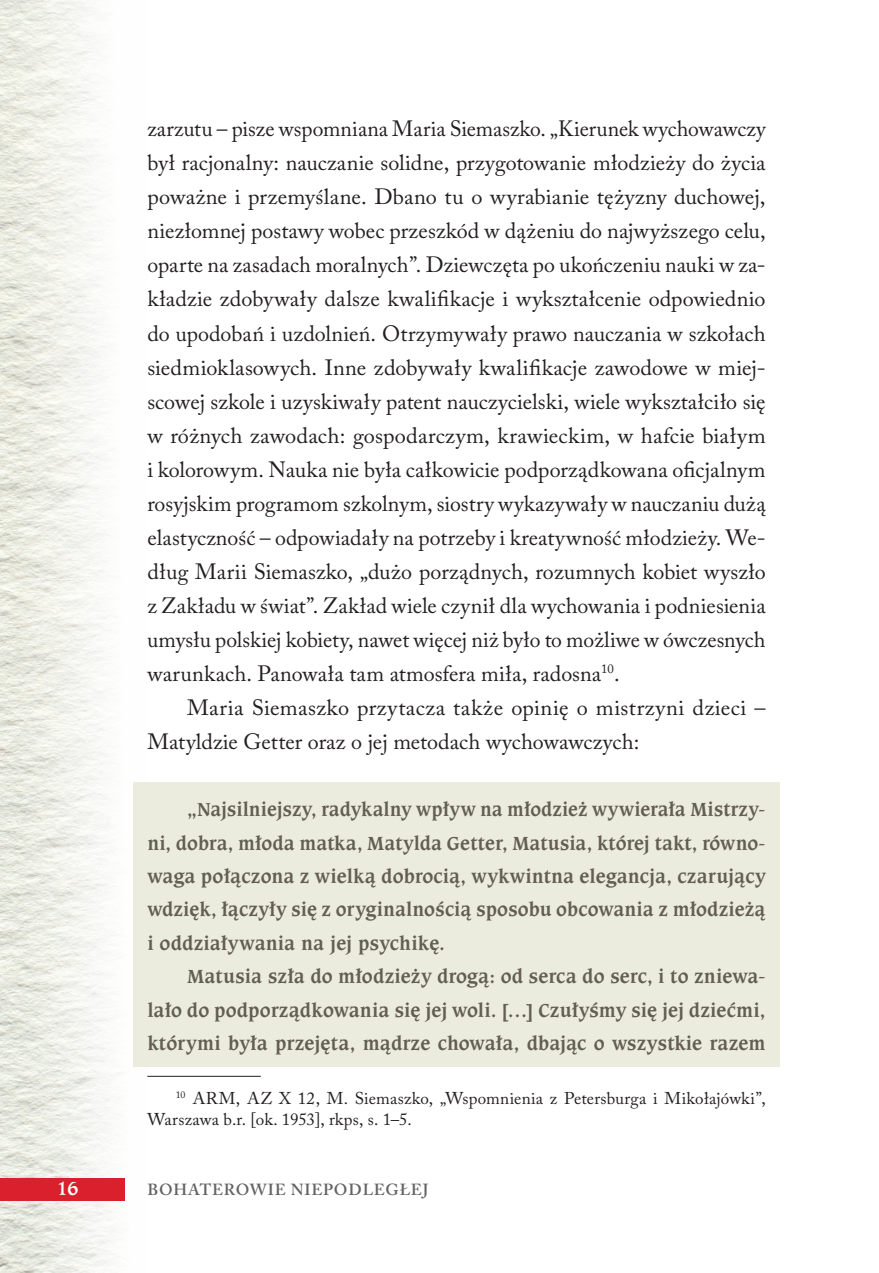
<style>
.page{position:relative;width:879px;height:1273px;background:#fff}
.page>*{position:absolute;margin:0;border:0;box-sizing:border-box;transform-origin:0 0}
.t1{font:22px/34px "Adobe Caslon Pro";letter-spacing:.01em;color:#231f20;text-align:justify}
.t2{font:700 20px/33.4px "Caxton Bk EU";color:#625e51;text-align:justify}
.t3{font:700 20px "Caxton Bk EU";color:#fff}
.t4{font:17px/21.6px "Adobe Caslon Pro";letter-spacing:.015em;color:#231f20}
.t5{font:600 16px "Adobe Caslon Pro";letter-spacing:.055em;color:#636366}
</style>
<div class="page">
<img style="left:0;top:0;width:147px;height:1272px">
<div style="left:0;top:1177px;width:125px;height:23px;background:#da202d"></div>
<div style="left:133px;top:782px;width:646px;height:284px;background:#ebebde"></div>
<hr style="left:147px;top:1075px;width:114px;height:1px;background:#231f20">
<p class="t1" style="left:147px;top:112px;width:619px">zarzutu – pisze wspomniana Maria Siemaszko. „Kierunek wychowawczy był racjonalny: nauczanie solidne, przygotowanie młodzieży do życia poważne i przemyślane. Dbano tu o wyrabianie tężyzny duchowej, niezłomnej postawy wobec przeszkód w dążeniu do najwyższego celu, oparte na zasadach moralnych”. Dziewczęta po ukończeniu nauki w za&shy;kładzie zdobywały dalsze kwalifikacje i wykształcenie odpowiednio do upodobań i uzdolnień. Otrzymywały prawo nauczania w szkołach siedmioklasowych. Inne zdobywały kwalifikacje zawodowe w miej&shy;scowej szkole i uzyskiwały patent nauczycielski, wiele wykształciło się w różnych zawodach: gospodarczym, krawieckim, w hafcie białym i kolorowym. Nauka nie była całkowicie podporządkowana oficjalnym rosyjskim programom szkolnym, siostry wykazywały w nauczaniu dużą elastyczność – odpowiadały na potrzeby i kreatywność młodzieży. We&shy;dług Marii Siemaszko, „dużo porządnych, rozumnych kobiet wyszło z Zakładu w świat”. Zakład wiele czynił dla wychowania i podniesienia umysłu polskiej kobiety, nawet więcej niż było to możliwe w ówczesnych warunkach. Panowała tam atmosfera miła, radosna<sup>10</sup>.</p>
<p class="t1" style="left:147px;top:690px;width:619px;text-indent:40px">Maria Siemaszko przytacza także opinię o mistrzyni dzieci –<br>Matyldzie Getter oraz o jej metodach wychowawczych:</p>
<p class="t2" style="left:147px;top:793px;width:619px;text-indent:40px">„Najsilniejszy, radykalny wpływ na młodzież wywierała Mistrzy&shy;ni, dobra, młoda matka, Matylda Getter, Matusia, której takt, równo&shy;waga połączona z wielką dobrocią, wykwintna elegancja, czarujący wdzięk, łączyły się z oryginalnością sposobu obcowania z młodzieżą i oddziaływania na jej psychikę.</p>
<p class="t2" style="left:147px;top:960px;width:619px;text-indent:40px">Matusia szła do młodzieży drogą: od serca do serc, i to zniewa&shy;lało do podporządkowania się jej woli. […] Czułyśmy się jej dziećmi, którymi była przejęta, mądrze chowała, dbając o wszystkie razem</p>
<p class="t4" style="left:147px;top:1086px;width:619px;text-indent:28px"><sup>10</sup> ARM, AZ X 12, M. Siemaszko, „Wspomnienia z Petersburga i Mikołajówki”,<br>Warszawa b.r. [ok. 1953], rkps, s. 1–5.</p>
<p class="t3" style="left:57px;top:1175px;width:24px">16</p>
<p class="t5" style="left:147px;top:1179px;width:282px">BOHATEROWIE NIEPODLEGŁEJ</p>
</div>
